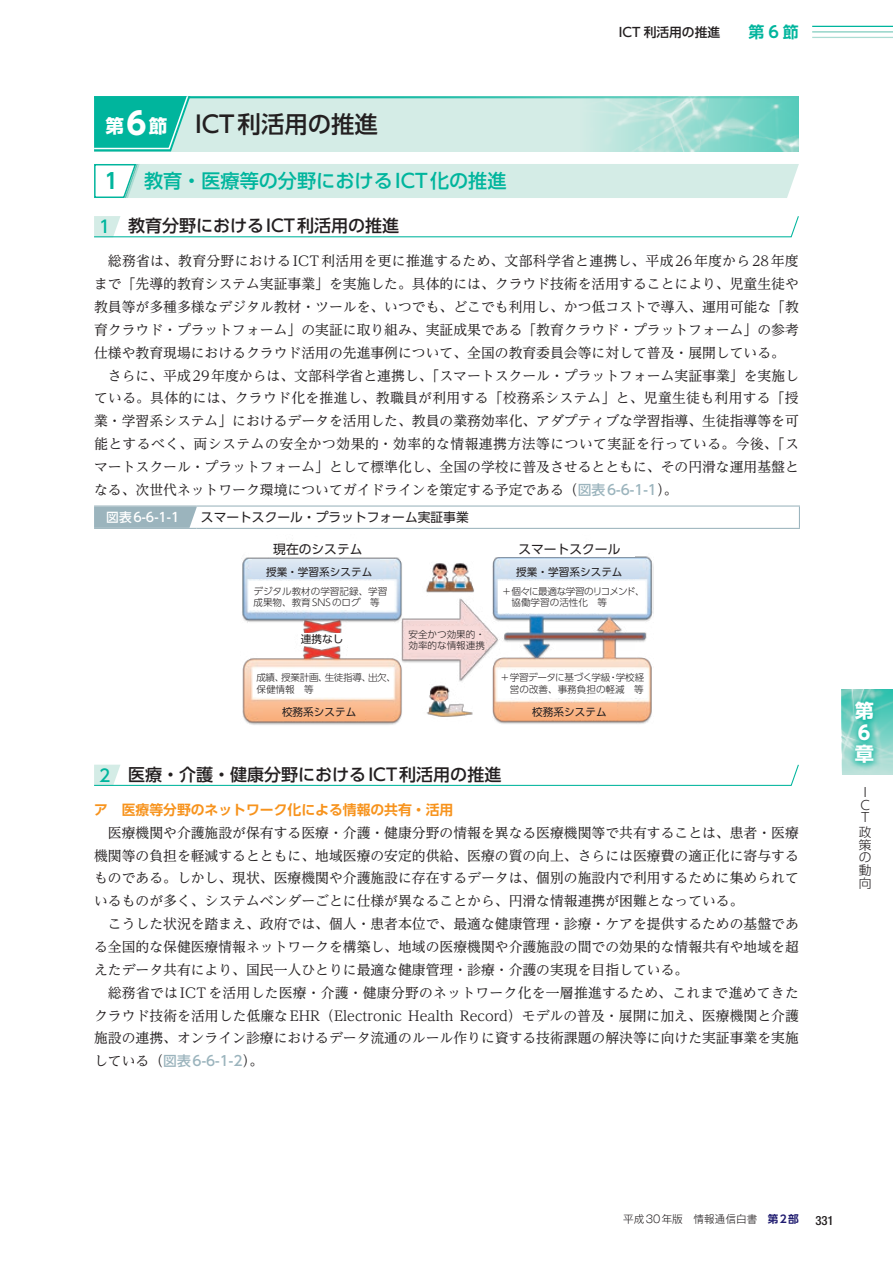
<style>
.page{position:relative;width:893px;height:1263px;background:#fff}
.page>*{position:absolute;margin:0;border:0;box-sizing:border-box;transform-origin:0 0}
.t1{font:500 23.4px "UD Shin Go Pr 6 N";color:#231f20}
.t2{font:500 19.2px "UD Shin Go Pr 6 N";color:#00b59d}
.t3{font:700 19.2px/21.6px "UD Shin Go Pr 6 N";color:#fff}
.t4{font:500 16.95px "UD Shin Go Pr 6 N";color:#231f20}
.t5{font:700 15.9px "UD Shin Go Pr 6 N De";color:#00b59d}
.t6{font:13.8px/22.8px "UD Reimin Pr 6 N";color:#231f20;text-align:justify}
.t7{font:700 13.8px "UD Shin Go Pr 6 N De";color:#f7931d}
.t8{font:500 13.8px "UD Shin Go Pr 6 N";color:#9bb4bd}
.t9{font:12.75px "UD Shin Go Pr 6 N";color:#231f20}
.t10{font:500 12.75px "UD Shin Go Pr 6 N";color:#fff}
.t11{font:500 12.75px "UD Shin Go Pr 6 N";color:#231f20}
.t12{font:300 12.75px/12.8px "UD Shin Go Pr 6 N";color:#231f20}
.t13{font:500 condensed 12.75px "Helvetica Neue LT Std";color:#231f20}
.t14{font:10.65px "UD Shin Go Pr 6 N";color:#231f20}
.t15{font:300 10.65px "Gothic MB101 Pr 6 N";color:#231f20}
.t16{font:300 9.6px/11.7px "UD Shin Go Pr 6 N";color:#231f20}
.t17{font:300 9.6px/11.7px "UD Shin Go Pr 6 N";letter-spacing:-.04em;color:#231f20}
.t18{font:300 9.6px/11.7px "UD Shin Go Pr 6 N";letter-spacing:-.025em;color:#231f20}
.s1{font-weight:700;font-size:18.6px;color:#fff}
.s2{font-weight:700;font-size:30.45px;color:#fff}
.s3{font-family:"UD Shin Go Pr 6 N De";font-weight:700;font-size:21.3px}
.s4{color:#00b59d}
.s5{font-family:"UD Reimin Pr 6 N";font-weight:400;font-size:13.8px}
.s6{font-family:"UD Shin Go Pr 6 N";font-weight:500;color:#9bb4bd}
.s7{font-family:"UD Reimin Pr 6 N";font-weight:400;color:#231f20}
.s8{font-family:"UD Shin Go Pr 6 N De";font-weight:700;color:#201c70}
</style>
<div class="page">
<hr style="left:812px;top:26px;width:81px;height:1px;background:#00b59d">
<hr style="left:812px;top:31px;width:81px;height:2px;background:#82cdbf">
<hr style="left:812px;top:37px;width:81px;height:1px;background:#abdcd2">
<div style="left:94px;top:96px;width:705px;height:55px;background:#d4ece6"></div>
<img style="left:578px;top:98px;width:221px;height:53px">
<hr style="left:94px;top:96px;width:705px;height:2px;background:#00b59d">
<svg style="left:94px;top:96px;width:96px;height:55px;background:#1ebda7"></svg>
<div style="left:94px;top:164px;width:705px;height:34px;background:#d4ece6"></div>
<svg style="left:94px;top:216px;width:705px;height:22px"></svg>
<hr style="left:94px;top:505px;width:103px;height:2px;background:#9bb4bd">
<hr style="left:197px;top:505px;width:603px;height:2px;background:#9bb4bd">
<svg style="left:799px;top:507px;width:1px;height:21px"></svg>
<hr style="left:94px;top:528px;width:103px;height:1px;background:#9bb4bd">
<hr style="left:197px;top:528px;width:603px;height:1px;background:#9bb4bd">
<svg style="left:94px;top:507px;width:103px;height:21px;background:#9fb7bf"></svg>
<img style="left:242px;top:541px;width:412px;height:184px">
<div style="left:255px;top:542px;width:379px;height:14px;background:#fff"></div>
<img style="left:252px;top:560px;width:128px;height:19px">
<img style="left:510px;top:560px;width:129px;height:19px">
<img style="left:264px;top:702px;width:101px;height:19px">
<img style="left:515px;top:703px;width:101px;height:17px">
<div style="left:249px;top:582px;width:145px;height:28px;background:#fff"></div>
<div style="left:499px;top:581px;width:146px;height:31px;background:#fff"></div>
<div style="left:253px;top:669px;width:140px;height:28px;background:#fff"></div>
<div style="left:498px;top:670px;width:148px;height:28px;background:#fff"></div>
<div style="left:405px;top:626px;width:83px;height:27px;background:#f7dad9"></div>
<div style="left:298px;top:634px;width:51px;height:11px;background:#fff"></div>
<svg style="left:298px;top:631px;width:47px;height:16px"></svg>
<svg style="left:94px;top:764px;width:705px;height:22px"></svg>
<img style="left:842px;top:690px;width:51px;height:85px">
<div style="left:847px;top:694px;width:34px;height:77px;background:#00b59d;opacity:.75"></div>
<p class="t11" style="left:619px;top:22px;width:103px">ICT 利活用の推進</p>
<p class="t5" style="left:748px;top:19px;width:52px">第6節</p>
<h1 class="t1" style="left:106px;top:105px;width:274px"><span class="s1">第</span><span class="s2">6</span><span class="s1">節</span> ICT利活用の推進</h1>
<h2 class="t2" style="left:105px;top:165px;width:403px"><span class="s3">1</span> 教育・医療等の分野におけるICT化の推進</h2>
<p class="t4" style="left:99px;top:212px;width:302px"><span class="s4">1</span><span class="s5">1</span> 教育分野におけるICT利活用の推進</p>
<p class="t6" style="left:94px;top:249px;width:706px;text-indent:14px">総務省は、教育分野におけるICT利活用を更に推進するため、文部科学省と連携し、平成26年度から28年度まで「先導的教育システム実証事業」を実施した。具体的には、クラウド技術を活用することにより、児童生徒や教員等が多種多様なデジタル教材・ツールを、いつでも、どこでも利用し、かつ低コストで導入、運用可能な「教育クラウド・プラットフォーム」の実証に取り組み、実証成果である「教育クラウド・プラットフォーム」の参考仕様や教育現場におけるクラウド活用の先進事例について、全国の教育委員会等に対して普及・展開している。</p>
<p class="t6" style="left:94px;top:363px;width:706px;text-indent:14px">さらに、平成29年度からは、文部科学省と連携し、「スマートスクール・プラットフォーム実証事業」を実施している。具体的には、クラウド化を推進し、教職員が利用する「校務系システム」と、児童生徒も利用する「授業・学習系システム」におけるデータを活用した、教員の業務効率化、アダプティブな学習指導、生徒指導等を可能とするべく、両システムの安全かつ効果的・効率的な情報連携方法等について実証を行っている。今後、「スマートスクール・プラットフォーム」として標準化し、全国の学校に普及させるとともに、その円滑な運用基盤となる、次世代ネットワーク環境についてガイドラインを策定する予定である（<span class="s6">図表6-6-1-1</span>）。</p>
<p class="t10" style="left:106px;top:507px;width:75px">図表6-6-1-1</p>
<p class="t9" style="left:201px;top:507px;width:269px">スマートスクール・プラットフォーム実証事業</p>
<p class="t9" style="left:273px;top:538px;width:91px">現在のシステム</p>
<p class="t9" style="left:518px;top:538px;width:104px">スマートスクール</p>
<p class="t14" style="left:266px;top:563px;width:108px">授業・学習系システム</p>
<p class="t14" style="left:516px;top:563px;width:108px">授業・学習系システム</p>
<p class="t16" style="left:253px;top:585px;width:135px">デジタル教材の学習記録、学習成果物、教育SNSのログ　等</p>
<p class="t17" style="left:511px;top:585px;width:135px;text-indent:-10px">＋個々に最適な学習のリコメンド、協働学習の活性化　等</p>
<p class="t14" style="left:301px;top:630px;width:44px">連携なし</p>
<p class="t16" style="left:408px;top:628px;width:78px">安全かつ効果的・効率的な情報連携</p>
<p class="t18" style="left:256px;top:671px;width:141px">成績、授業計画、生徒指導、出欠、保健情報　等</p>
<p class="t16" style="left:500px;top:671px;width:145px;text-align:right">＋学習データに基づく学級・学校経営の改善、事務負担の軽減　等</p>
<p class="t14" style="left:282px;top:703px;width:76px">校務系システム</p>
<p class="t14" style="left:532px;top:703px;width:76px">校務系システム</p>
<p class="t4" style="left:99px;top:760px;width:404px"><span class="s4">2</span> 医療・介護・健康分野におけるICT利活用の推進</p>
<p class="t7" style="left:94px;top:798px;width:361px">ア　医療等分野のネットワーク化による情報の共有・活用</p>
<p class="t6" style="left:94px;top:821px;width:706px;text-indent:14px">医療機関や介護施設が保有する医療・介護・健康分野の情報を異なる医療機関等で共有することは、患者・医療機関等の負担を軽減するとともに、地域医療の安定的供給、医療の質の向上、さらには医療費の適正化に寄与するものである。しかし、現状、医療機関や介護施設に存在するデータは、個別の施設内で利用するために集められているものが多く、システムベンダーごとに仕様が異なることから、円滑な情報連携が困難となっている。</p>
<p class="t6" style="left:94px;top:912px;width:706px;text-indent:14px">こうした状況を踏まえ、政府では、個人・患者本位で、最適な健康管理・診療・ケアを提供するための基盤である全国的な保健医療情報ネットワークを構築し、地域の医療機関や介護施設の間での効果的な情報共有や地域を超えたデータ共有により、国民一人ひとりに最適な健康管理・診療・介護の実現を目指している。</p>
<p class="t6" style="left:94px;top:981px;width:706px;text-indent:14px">総務省ではICTを活用した医療・介護・健康分野のネットワーク化を一層推進するため、これまで進めてきたクラウド技術を活用した低廉なEHR（Electronic Health Record）モデルの普及・展開に加え、医療機関と介護施設の連携、オンライン診療におけるデータ流通のルール作りに資する技術課題の解決等に向けた実証事業を実施</p>
<p class="t8" style="left:94px;top:1050px;width:171px"><span class="s7">している（</span>図表6-6-1-2<span class="s7">）。</span></p>
<h2 class="t3" style="left:855px;top:700px;width:20px">第<br>6章</h2>
<p class="t12" style="left:860px;top:785px;width:11px">I<br>C<br>T</p>
<p class="t12" style="left:859px;top:825px;width:14px;text-align:justify">政策の動向</p>
<p class="t15" style="left:623px;top:1210px;width:177px">平成30年版　情報通信白書　<span class="s8">第2部</span></p>
<p class="t13" style="left:815px;top:1212px;width:20px">331</p>
</div>
